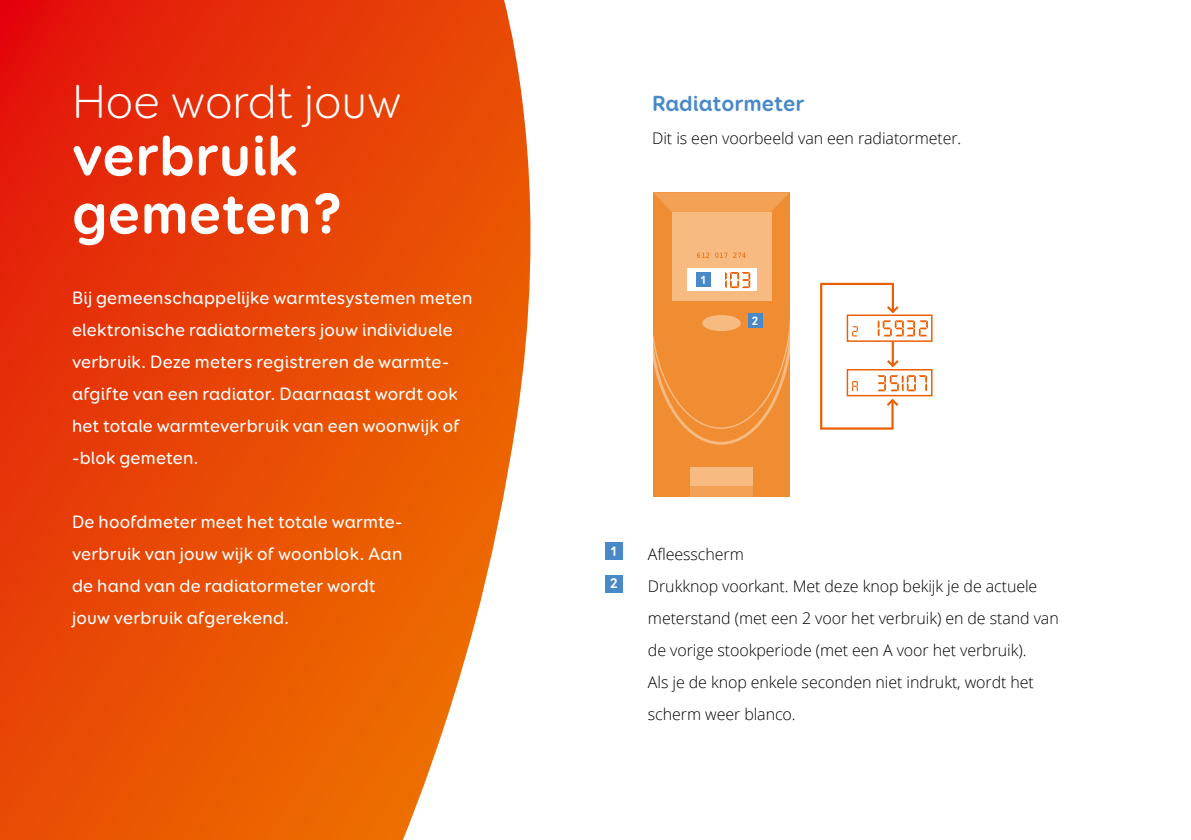
<style>
.page{position:relative;width:1191px;height:840px;background:#fff}
.page>*{position:absolute;margin:0;border:0;box-sizing:border-box;transform-origin:0 0}
.t1{font:700 58px/58px "Booster Next FY";color:#fff}
.t2{font:300 48px "Booster Next FY";color:#fff}
.t3{font:700 22px "Booster Next FY";color:#4989c8}
.t4{font:500 18px/32px "Booster Next FY";letter-spacing:.01em;color:#fff}
.t5{font:300 16px/32px "Open Sans";letter-spacing:-.005em;color:#000}
.t6{font:700 14px "Booster Next FY";color:#fff}
.t7{font:700 12px "Booster Next FY";color:#fff}
</style>
<div class="page">
<svg style="left:0;top:0;width:531px;height:839px;background:#e95214"></svg>
<div style="left:605px;top:542px;width:17px;height:17px;background:#4989c8"></div>
<div style="left:605px;top:574px;width:17px;height:17px;background:#4989c8"></div>
<div style="left:653px;top:192px;width:137px;height:304px;background:#f08c32"></div>
<svg style="left:653px;top:313px;width:137px;height:132px"></svg>
<div style="left:672px;top:212px;width:99px;height:88px;background:#f7ba80"></div>
<svg style="left:697px;top:252px;width:12px;height:6px"></svg>
<svg style="left:715px;top:252px;width:12px;height:6px"></svg>
<div style="left:686px;top:268px;width:70px;height:23px;background:#fff"></div>
<svg style="left:733px;top:252px;width:12px;height:5px"></svg>
<svg style="left:725px;top:272px;width:25px;height:16px"></svg>
<div style="left:702px;top:315px;width:39px;height:16px;background:#f7ba80;border-radius:50%"></div>
<svg style="left:653px;top:192px;width:137px;height:20px;background:#f29d4f"></svg>
<div style="left:690px;top:466px;width:63px;height:30px;background:#f7ba80"></div>
<div style="left:690px;top:486px;width:63px;height:10px;background:#f3a155"></div>
<svg style="left:820px;top:283px;width:108px;height:146px"></svg>
<div style="left:846px;top:314px;width:86px;height:27px;border:1px solid #eb5e00"></div>
<div style="left:846px;top:369px;width:86px;height:27px;border:1px solid #eb5e00"></div>
<hr style="left:891px;top:341px;width:3px;height:25px;background:#eb5e00">
<div style="left:696px;top:272px;width:14px;height:15px;background:#4989c8"></div>
<div style="left:748px;top:313px;width:14px;height:15px;background:#4989c8"></div>
<h2 class="t2" style="left:72px;top:72px;width:331px">Hoe wordt jouw</h2>
<h1 class="t1" style="left:72px;top:127px;width:273px">verbruik gemeten?</h1>
<p class="t4" style="left:72px;top:281px;width:402px">Bij gemeenschappelijke warmtesystemen meten elektronische radiatormeters jouw individuele verbruik. Deze meters registreren de warmte&shy;afgifte van een radiator. Daarnaast wordt ook het totale warmteverbruik van een woonwijk of -blok gemeten.</p>
<p class="t4" style="left:72px;top:505px;width:332px">De hoofdmeter meet het totale warmte&shy;verbruik van jouw wijk of woonblok. Aan de hand van de radiatormeter wordt jouw verbruik afgerekend.</p>
<p class="t3" style="left:652px;top:90px;width:154px">Radiatormeter</p>
<p class="t5" style="left:652px;top:121px;width:311px">Dit is een voorbeeld van een radiatormeter.</p>
<p class="t7" style="left:701px;top:272px;width:7px">1</p>
<p class="t7" style="left:752px;top:313px;width:8px">2</p>
<p class="t6" style="left:611px;top:542px;width:7px">1</p>
<p class="t5" style="left:648px;top:537px;width:97px">Afleesscherm</p>
<p class="t6" style="left:610px;top:574px;width:9px">2</p>
<p class="t5" style="left:648px;top:569px;width:412px">Drukknop voorkant. Met deze knop bekijk je de actuele meterstand (met een 2 voor het verbruik) en de stand van de vorige stookperiode (met een A voor het verbruik).<br>Als je de knop enkele seconden niet indrukt, wordt het scherm weer blanco.</p>
</div>
